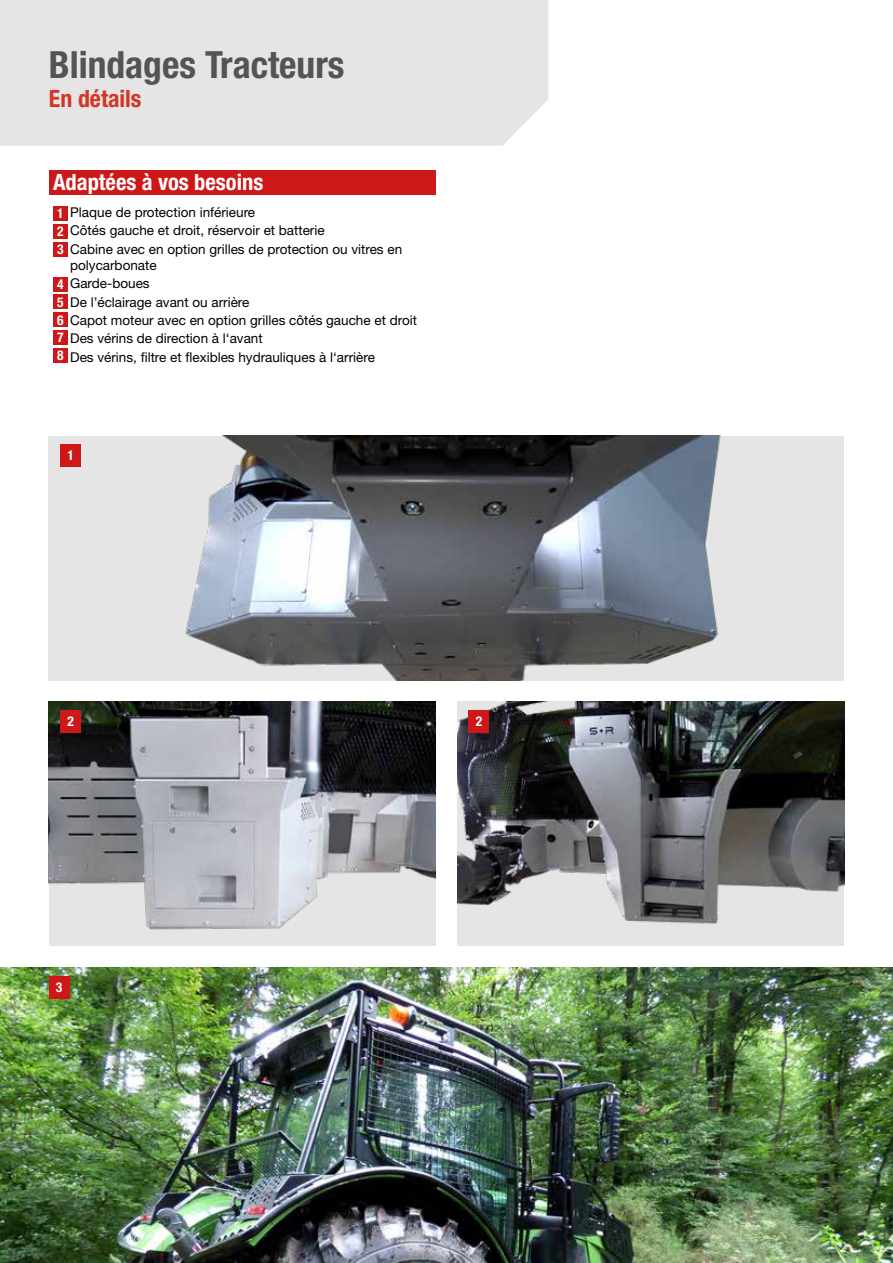
<style>
.page{position:relative;width:893px;height:1263px;background:#fff}
.page>*{position:absolute;margin:0;border:0;box-sizing:border-box;transform-origin:0 0}
.t1{font:700 condensed 37.5px "Helvetica Neue LT Pro";color:#555454}
.t2{font:700 condensed 23.85px "Helvetica Neue LT Pro";color:#d23627}
.t3{font:700 condensed 22.5px "Helvetica Neue LT Pro";color:#fff}
.t4{font:13.5px/18.3px "Helvetica Neue LT Pro";color:#000}
.t5{font:700 condensed 13.5px/17.9px "Helvetica Neue LT Pro";color:#fff;text-align:justify}
</style>
<div class="page">
<div style="left:0;top:0;width:548px;height:146px;background:#e5e5e5"></div>
<div style="left:49px;top:436px;width:795px;height:244px;background:#e5e5e5"></div>
<img style="left:185px;top:436px;width:536px;height:244px">
<img style="left:0;top:967px;width:893px;height:296px">
<img style="left:457px;top:702px;width:387px;height:244px">
<img style="left:49px;top:702px;width:387px;height:244px">
<div style="left:61px;top:444px;width:20px;height:22px;background:#cd1719"></div>
<div style="left:53px;top:206px;width:15px;height:15px;background:#cd1719"></div>
<div style="left:53px;top:224px;width:15px;height:15px;background:#cd1719"></div>
<div style="left:53px;top:242px;width:15px;height:14px;background:#cd1719"></div>
<div style="left:53px;top:277px;width:15px;height:14px;background:#cd1719"></div>
<div style="left:53px;top:295px;width:15px;height:14px;background:#cd1719"></div>
<div style="left:53px;top:313px;width:15px;height:14px;background:#cd1719"></div>
<div style="left:53px;top:330px;width:15px;height:15px;background:#cd1719"></div>
<div style="left:53px;top:348px;width:15px;height:15px;background:#cd1719"></div>
<div style="left:61px;top:710px;width:20px;height:22px;background:#cd1719"></div>
<div style="left:49px;top:976px;width:20px;height:22px;background:#cd1719"></div>
<div style="left:469px;top:710px;width:20px;height:22px;background:#cd1719"></div>
<div style="left:49px;top:170px;width:387px;height:25px;background:#cd1719"></div>
<h1 class="t1" style="left:49px;top:42px;width:297px">Blindages Tracteurs</h1>
<h2 class="t2" style="left:49px;top:84px;width:94px">En détails</h2>
<h3 class="t3" style="left:53px;top:169px;width:212px">Adaptées à vos besoins</h3>
<p class="t4" style="left:70px;top:203px;width:334px">Plaque de protection inférieure<br>Côtés gauche et droit, réservoir et batterie<br>Cabine avec en option grilles de protection ou vitres en</p>
<p class="t4" style="left:70px;top:256px;width:348px">polycarbonate<br>Garde-boues<br>De l’éclairage avant ou arrière<br>Capot moteur avec en option grilles côtés gauche et droit Des vérins de direction à l‘avant<br>Des vérins, filtre et flexibles hydrauliques à l‘arrière</p>
<p class="t5" style="left:57px;top:205px;width:8px">1<br>2<br>3</p>
<p class="t5" style="left:57px;top:275px;width:8px">4<br>5<br>6<br>7<br>8</p>
<p class="t5" style="left:67px;top:447px;width:8px">1</p>
<p class="t5" style="left:67px;top:712px;width:8px">2</p>
<p class="t5" style="left:476px;top:712px;width:8px">2</p>
<p class="t5" style="left:56px;top:978px;width:8px">3</p>
</div>
